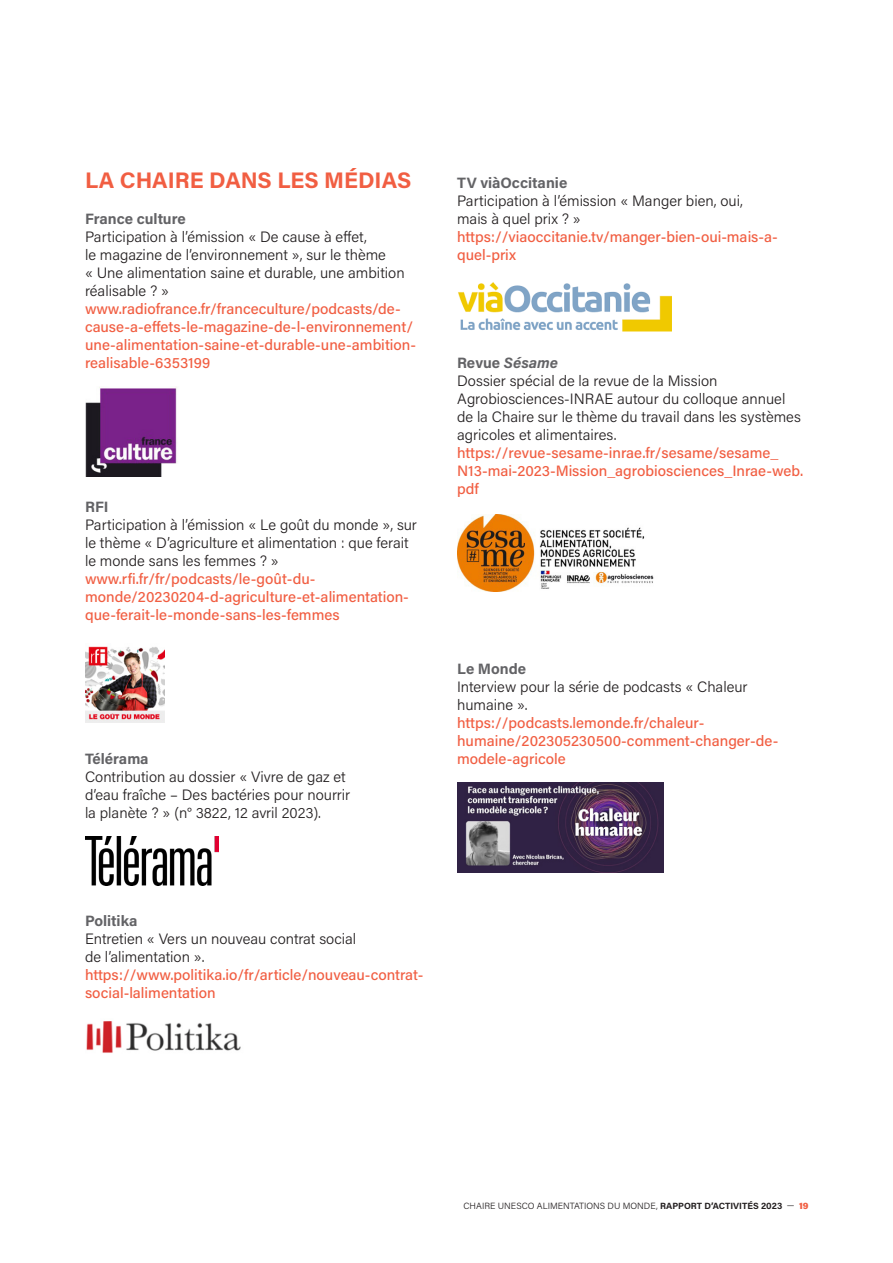
<style>
.page{position:relative;width:893px;height:1263px;background:#fff}
.page>*{position:absolute;margin:0;border:0;box-sizing:border-box;transform-origin:0 0}
.T2{font:700 22.5px "Acumin Pro";color:#f15e42}
.TEXTE{font:300 15px/18px "Acumin Pro";color:#231f20}
.TexteWEB{font:500 15px/18px "Acumin Pro";color:#f15e42}
.T3_gris{font:700 15px "Acumin Pro";color:#636366}
.T3_gris-2{font:italic 700 15px "Acumin Pro";letter-spacing:.005em;color:#636366}
.t1{font:300 9px "Acumin Pro";letter-spacing:.005em;color:#231f20}
.s1{font-style:normal}
.s2{font-weight:700}
.s3{font-weight:900;color:#f15e42}
</style>
<div class="page">
<img style="left:85px;top:387px;width:93px;height:89px">
<img style="left:85px;top:646px;width:79px;height:77px">
<img style="left:85px;top:837px;width:133px;height:48px">
<img style="left:86px;top:1021px;width:155px;height:32px">
<img style="left:458px;top:282px;width:214px;height:50px">
<img style="left:457px;top:514px;width:197px;height:77px">
<img style="left:457px;top:782px;width:207px;height:90px">
<p class="T2" style="left:85px;top:164px;width:328px">LA CHAIRE DANS LES MÉDIAS</p>
<p class="T3_gris" style="left:85px;top:208px;width:102px">France culture</p>
<p class="TEXTE" style="left:85px;top:227px;width:321px">Participation à l’émission « De cause à effet,<br>le magazine de l’environnement », sur le thème<br>« Une alimentation saine et durable, une ambition réalisable ? »</p>
<p class="TexteWEB" style="left:85px;top:299px;width:332px">www.radiofrance.fr/franceculture/podcasts/de&shy;cause-a-effets-le-magazine-de-l-environnement/ une-alimentation-saine-et-durable-une-ambition&shy;realisable-6353199</p>
<p class="T3_gris" style="left:85px;top:496px;width:25px">RFI</p>
<p class="TEXTE" style="left:85px;top:515px;width:333px">Participation à l’émission « Le goût du monde », sur le thème « D’agriculture et alimentation : que ferait le monde sans les femmes ? »</p>
<p class="TexteWEB" style="left:85px;top:569px;width:325px">www.rfi.fr/fr/podcasts/le-goût-du&shy;monde/20230204-d-agriculture-et-alimentation&shy;que-ferait-le-monde-sans-les-femmes</p>
<p class="T3_gris" style="left:85px;top:748px;width:65px">Télérama</p>
<p class="TEXTE" style="left:85px;top:767px;width:267px">Contribution au dossier « Vivre de gaz et d’eau fraîche – Des bactéries pour nourrir la planète ? » (n° 3822, 12 avril 2023).</p>
<p class="T3_gris" style="left:457px;top:172px;width:112px">TV viàOccitanie</p>
<p class="TEXTE" style="left:457px;top:191px;width:287px">Participation à l’émission « Manger bien, oui, mais à quel prix ? »</p>
<p class="TexteWEB" style="left:457px;top:227px;width:322px">https://viaoccitanie.tv/manger-bien-oui-mais-a&shy;quel-prix</p>
<p class="T3_gris-2" style="left:457px;top:352px;width:102px"><span class="s1">Revue</span> Sésame</p>
<p class="TEXTE" style="left:457px;top:371px;width:345px">Dossier spécial de la revue de la Mission Agrobiosciences-INRAE autour du colloque annuel de la Chaire sur le thème du travail dans les systèmes agricoles et alimentaires.</p>
<p class="TexteWEB" style="left:457px;top:443px;width:348px">https://revue-sesame-inrae.fr/sesame/sesame_<br>N13-mai-2023-Mission_agrobiosciences_Inrae-web. pdf</p>
<p class="T3_gris" style="left:457px;top:658px;width:70px">Le Monde</p>
<p class="TEXTE" style="left:457px;top:677px;width:292px">Interview pour la série de podcasts « Chaleur humaine ».</p>
<p class="TexteWEB" style="left:457px;top:713px;width:323px">https://podcasts.lemonde.fr/chaleur&shy;humaine/202305230500-comment-changer-de&shy;modele-agricole</p>
<p class="T3_gris" style="left:85px;top:910px;width:54px">Politika</p>
<p class="TEXTE" style="left:85px;top:929px;width:273px">Entretien « Vers un nouveau contrat social de l’alimentation ».</p>
<p class="TexteWEB" style="left:85px;top:965px;width:340px">https://www.politika.io/fr/article/nouveau-contrat&shy;social-lalimentation</p>
<p class="t1" style="left:463px;top:1199px;width:346px">CHAIRE UNESCO ALIMENTATIONS DU MONDE, <span class="s2">RAPPORT D’ACTIVITÉS 2023</span> — <span class="s3">19</span></p>
</div>
